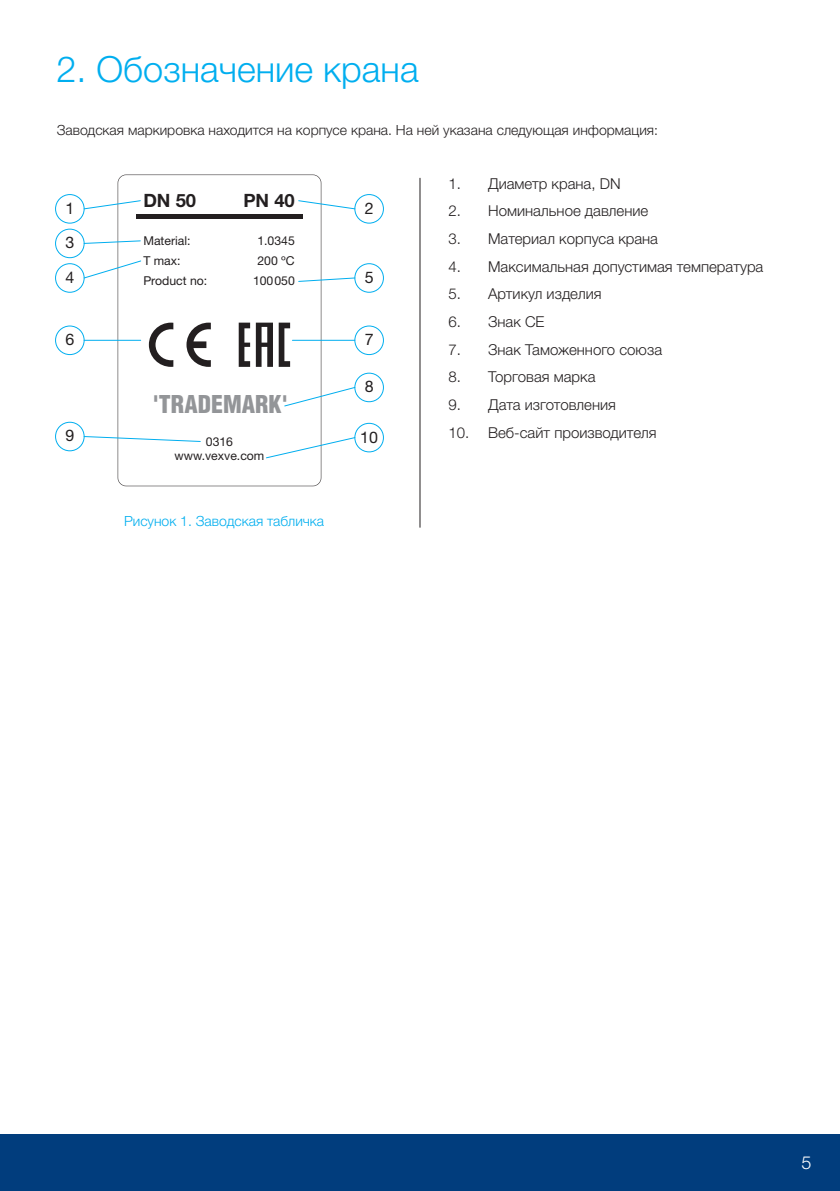
<style>
.page{position:relative;width:840px;height:1191px;background:#fff}
.page>*{position:absolute;margin:0;border:0;box-sizing:border-box;transform-origin:0 0}
.t1{font:300 36px "Helvetica Neue LTW1 G";color:#00aeef}
.t2{font:900 condensed 24px "Helvetica LT Std";color:#939598}
.t3{font:700 18.4px "Helvetica Neue LT Std";color:#231f20}
.t4{font:300 18px "Helvetica Neue LTW1 G";color:#fff}
.t5{font:16px/34.6px "Helvetica Neue LT Std";color:#231f20;text-align:justify}
.t6{font:300 15px "Helvetica Neue LTW1 G";color:#231f20}
.t7{font:300 14px "Helvetica Neue LTW1 G";color:#231f20}
.t8{font:300 14px "Helvetica Neue LTW1 G";color:#00aeef}
.t9{font:12.2px/20.4px "Helvetica Neue LT Std";color:#231f20;text-align:center}
</style>
<div class="page">
<div style="left:0;top:1134px;width:839px;height:57px;background:#013d7d"></div>
<svg style="left:118px;top:175px;width:203px;height:311px"></svg>
<svg style="left:238px;top:323px;width:52px;height:44px"></svg>
<svg style="left:149px;top:323px;width:62px;height:44px"></svg>
<div style="left:55px;top:194px;width:30px;height:30px;border:1px solid #00aeef;border-radius:50%"></div>
<div style="left:55px;top:229px;width:30px;height:29px;border:1px solid #00aeef;border-radius:50%"></div>
<div style="left:55px;top:263px;width:30px;height:30px;border:1px solid #00aeef;border-radius:50%"></div>
<div style="left:55px;top:325px;width:30px;height:30px;border:1px solid #00aeef;border-radius:50%"></div>
<div style="left:55px;top:422px;width:30px;height:29px;border:1px solid #00aeef;border-radius:50%"></div>
<div style="left:354px;top:194px;width:30px;height:30px;border:1px solid #00aeef;border-radius:50%"></div>
<div style="left:354px;top:263px;width:30px;height:30px;border:1px solid #00aeef;border-radius:50%"></div>
<div style="left:354px;top:325px;width:30px;height:30px;border:1px solid #00aeef;border-radius:50%"></div>
<div style="left:354px;top:373px;width:30px;height:29px;border:1px solid #00aeef;border-radius:50%"></div>
<div style="left:354px;top:423px;width:30px;height:29px;border:1px solid #00aeef;border-radius:50%"></div>
<svg style="left:83px;top:200px;width:58px;height:10px"></svg>
<svg style="left:83px;top:240px;width:58px;height:4px"></svg>
<svg style="left:83px;top:260px;width:59px;height:19px"></svg>
<hr style="left:84px;top:340px;width:57px;height:1px;background:#00aeef">
<svg style="left:83px;top:435px;width:118px;height:7px"></svg>
<svg style="left:297px;top:200px;width:59px;height:10px"></svg>
<svg style="left:297px;top:277px;width:59px;height:5px"></svg>
<hr style="left:292px;top:340px;width:62px;height:1px;background:#00aeef">
<svg style="left:283px;top:386px;width:73px;height:21px"></svg>
<svg style="left:265px;top:436px;width:91px;height:23px"></svg>
<hr style="left:136px;top:214px;width:166px;height:4px;background:#231f20">
<hr style="left:419px;top:178px;width:1px;height:349px;background:#231f20">
<h1 class="t1" style="left:56px;top:48px;width:363px">2. Обозначение крана</h1>
<p class="t7" style="left:57px;top:121px;width:602px">Заводская маркировка находится на корпусе крана. На ней указана следующая информация:</p>
<p class="t5" style="left:65px;top:190px;width:10px">1<br>3<br>4</p>
<p class="t5" style="left:65px;top:322px;width:10px">6</p>
<p class="t5" style="left:65px;top:418px;width:10px">9</p>
<p class="t3" style="left:143px;top:189px;width:54px">DN 50</p>
<p class="t3" style="left:243px;top:189px;width:53px">PN 40</p>
<p class="t9" style="left:143px;top:230px;width:65px;text-align:left">Material:<br>T max:<br>Product no:</p>
<p class="t9" style="left:253px;top:230px;width:43px">1.0345<br>200 ºC<br>100050</p>
<h2 class="t2" style="left:153px;top:389px;width:136px">'TRADEMARK'</h2>
<p class="t9" style="left:174px;top:434px;width:91px;line-height:14.2px">0316 www.vexve.com</p>
<p class="t8" style="left:124px;top:512px;width:201px">Рисунок 1. Заводская табличка</p>
<p class="t5" style="left:364px;top:190px;width:10px">2</p>
<p class="t5" style="left:364px;top:260px;width:10px">5</p>
<p class="t5" style="left:364px;top:322px;width:10px">7</p>
<p class="t5" style="left:364px;top:369px;width:10px">8</p>
<p class="t5" style="left:360px;top:419px;width:19px">10</p>
<p class="t6" style="left:448px;top:174px;width:174px">1. Диаметр крана, DN</p>
<p class="t6" style="left:448px;top:202px;width:201px">2. Номинальное давление</p>
<p class="t6" style="left:448px;top:229px;width:211px">3. Материал корпуса крана</p>
<p class="t6" style="left:448px;top:257px;width:316px">4. Максимальная допустимая температура</p>
<p class="t6" style="left:448px;top:285px;width:155px">5. Артикул изделия</p>
<p class="t6" style="left:448px;top:312px;width:98px">6. Знак CE</p>
<p class="t6" style="left:448px;top:340px;width:215px">7. Знак Таможенного союза</p>
<p class="t6" style="left:448px;top:368px;width:148px">8. Торговая марка</p>
<p class="t6" style="left:448px;top:395px;width:169px">9. Дата изготовления</p>
<p class="t6" style="left:448px;top:423px;width:209px">10. Веб-сайт производителя</p>
<p class="t4" style="left:801px;top:1151px;width:12px">5</p>
</div>
